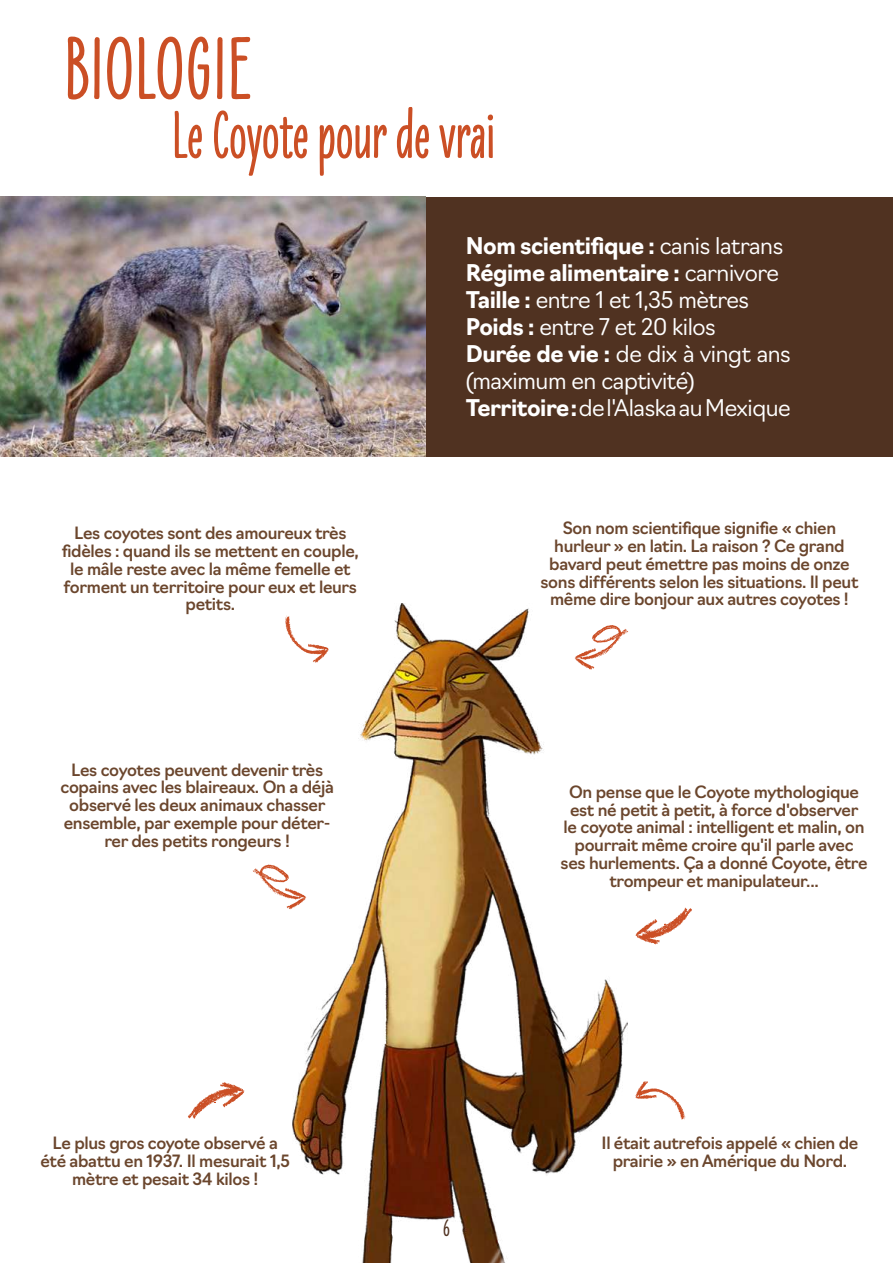
<style>
.page{position:relative;width:893px;height:1263px;background:#fff}
.page>*{position:absolute;margin:0;border:0;box-sizing:border-box;transform-origin:0 0}
.t1{font:900 90.6px "Liebe Erika";letter-spacing:.01em;color:#cb4f25}
.t2{font:900 68.85px "Liebe Erika";color:#cb4f25}
.t3{font:900 24px "Liebe Erika";color:#503221}
.t4{font:300 22.5px/27px "Navigo";letter-spacing:-.02em;color:#fff}
.t5{font:500 16.65px/17.9px "Navigo";letter-spacing:-.02em;color:#6b462d;text-align:center}
.s1{font-weight:700}
</style>
<div class="page">
<img style="left:293px;top:604px;width:335px;height:659px">
<div style="left:425px;top:197px;width:468px;height:259px;background:#503221"></div>
<svg style="left:285px;top:615px;width:44px;height:48px"></svg>
<svg style="left:252px;top:864px;width:54px;height:45px"></svg>
<svg style="left:635px;top:907px;width:57px;height:38px"></svg>
<svg style="left:188px;top:1082px;width:57px;height:37px"></svg>
<svg style="left:635px;top:1081px;width:50px;height:39px"></svg>
<svg style="left:575px;top:625px;width:53px;height:45px"></svg>
<img style="left:0;top:197px;width:426px;height:259px">
<h1 class="t1" style="left:64px;top:19px;width:188px">BIOLOGIE</h1>
<h2 class="t2" style="left:172px;top:97px;width:325px">Le Coyote pour de vrai</h2>
<p class="t5" style="left:62px;top:523px;width:299px">Les coyotes sont des amoureux très fidèles : quand ils se mettent en couple, le mâle reste avec la même femelle et forment un territoire pour eux et leurs petits.</p>
<p class="t5" style="left:60px;top:759px;width:275px">Les coyotes peuvent devenir très copains avec les blaireaux. On a déjà observé les deux animaux chasser ensemble, par exemple pour déter&shy;rer des petits rongeurs !</p>
<h3 class="t4" style="left:466px;top:230px;width:327px"><span class="s1">Nom scientifique :</span> canis latrans<br><span class="s1">Régime alimentaire :</span> carnivore<br><span class="s1">Taille :</span> entre 1 et 1,35 mètres<br><span class="s1">Poids :</span> entre 7 et 20 kilos<br><span class="s1">Durée de vie :</span> de dix à vingt ans (maximum en captivité)<br><span class="s1">Territoire :</span> de l'Alaska au Mexique</h3>
<p class="t5" style="left:540px;top:518px;width:319px">Son nom scientifique signifie « chien hurleur » en latin. La raison ? Ce grand bavard peut émettre pas moins de onze sons différents selon les situations. Il peut même dire bonjour aux autres coyotes !</p>
<p class="t5" style="left:561px;top:781px;width:308px">On pense que le Coyote mythologique est né petit à petit, à force d'observer<br>le coyote animal : intelligent et malin, on pourrait même croire qu'il parle avec ses hurlements. Ça a donné Coyote, être trompeur et manipulateur...</p>
<p class="t5" style="left:41px;top:1133px;width:251px">Le plus gros coyote observé a été abattu en 1937. Il mesurait 1,5 mètre et pesait 34 kilos !</p>
<h3 class="t3" style="left:443px;top:1215px;width:8px">6</h3>
<p class="t5" style="left:601px;top:1133px;width:258px">Il était autrefois appelé « chien de prairie » en Amérique du Nord.</p>
</div>
